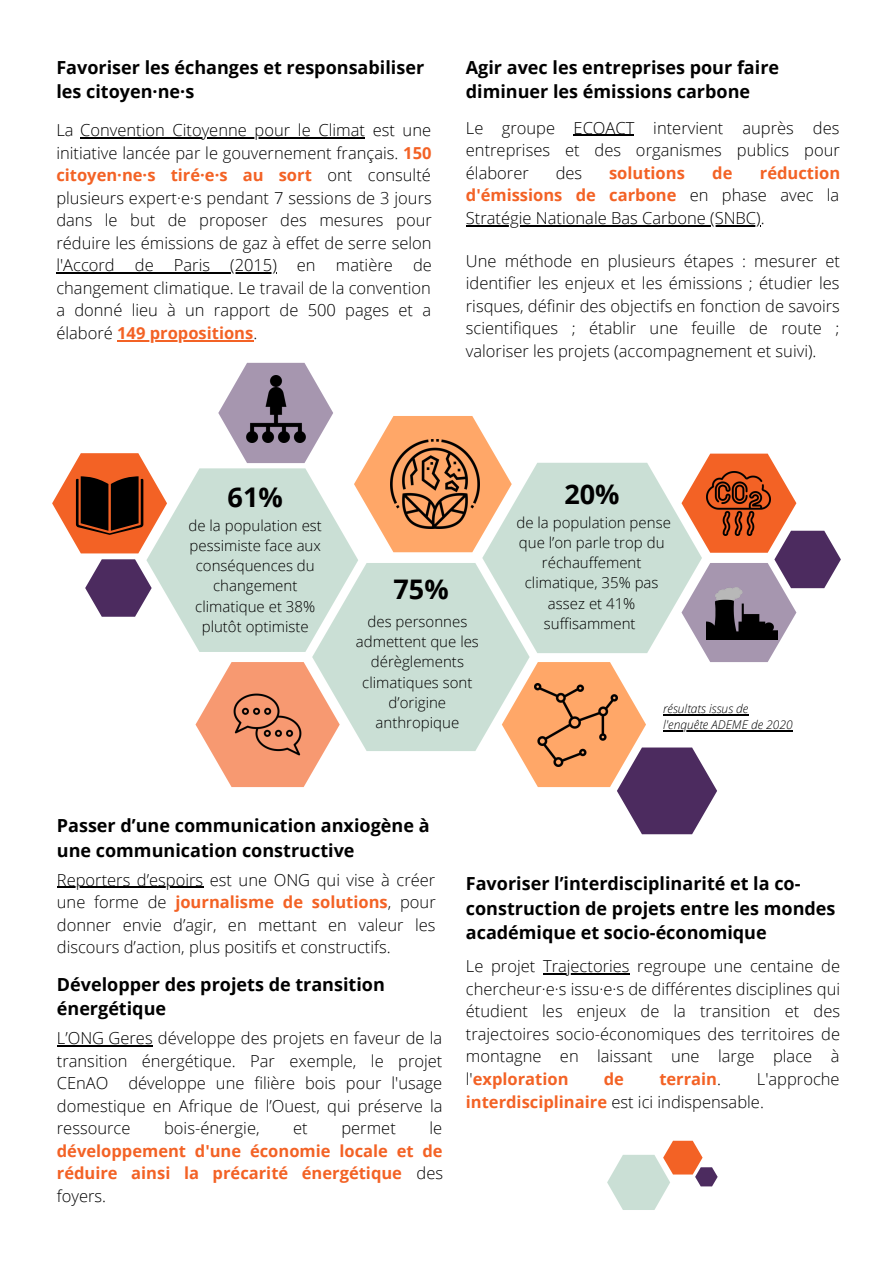
<style>
.page{position:relative;width:894px;height:1264px;background:#fff}
.page>*{position:absolute;margin:0;border:0;box-sizing:border-box;transform-origin:0 0}
.t1{font:700 27.15px "Open Sans";color:#000}
.t2{font:700 27px "Open Sans";color:#000}
.t3{font:700 18px/24.8px "Open Sans";color:#000}
.t4{font:300 16.5px/22.5px "Open Sans";color:#000;text-align:justify}
.t5{font:700 16.5px/22.5px "Open Sans";color:#f36225;text-align:justify}
.t6{font:300 15px/20.2px "Open Sans";color:#000;text-align:center}
.t7{font:italic 300 12px "Open Sans";color:#000}
.s1{font-weight:700;color:#f36225}
.s2{font-weight:300;color:#000}
</style>
<div class="page">
<hr style="left:80px;top:137px;width:285px;height:1px;background:#000">
<hr style="left:56px;top:272px;width:221px;height:1px;background:#000">
<hr style="left:117px;top:340px;width:136px;height:1px;background:#f36225">
<hr style="left:543px;top:973px;width:86px;height:1px;background:#000">
<hr style="left:573px;top:135px;width:61px;height:1px;background:#000">
<hr style="left:465px;top:225px;width:295px;height:1px;background:#000">
<hr style="left:57px;top:1045px;width:96px;height:1px;background:#000">
<hr style="left:57px;top:886px;width:146px;height:1px;background:#000">
<svg style="left:52px;top:363px;width:788px;height:471px"></svg>
<svg style="left:607px;top:1140px;width:110px;height:69px"></svg>
<hr style="left:663px;top:714px;width:85px;height:1px;background:#000">
<hr style="left:663px;top:730px;width:129px;height:1px;background:#000">
<p class="t3" style="left:56px;top:54px;width:369px">Favoriser les échanges et responsabiliser les citoyen·ne·s</p>
<p class="t4" style="left:56px;top:118px;width:377px">La Convention Citoyenne pour le Climat est une initiative lancée par le gouvernement français. <span class="s1">150 citoyen·ne·s tiré·e·s au sort</span> ont consulté plusieurs expert·e·s pendant 7 sessions de 3 jours dans le but de proposer des mesures pour réduire les émissions de gaz à effet de serre selon l'Accord de Paris (2015) en matière de changement climatique. Le travail de la convention a donné lieu à un rapport de 500 pages et a élaboré <span class="s1">149 propositions</span>.</p>
<p class="t3" style="left:465px;top:54px;width:315px">Agir avec les entreprises pour faire diminuer les émissions carbone</p>
<p class="t4" style="left:465px;top:116px;width:375px">Le groupe ECOACT intervient auprès des entreprises et des organismes publics pour élaborer</p>
<p class="t4" style="left:465px;top:161px;width:376px;text-indent:294px"><span class="s1">réduction d'émissions de carbone</span> en phase avec la Stratégie Nationale Bas Carbone (SNBC).</p>
<p class="t4" style="left:465px;top:249px;width:375px">Une méthode en plusieurs étapes : mesurer et identifier les enjeux et les émissions ; étudier les risques, définir des objectifs en fonction de savoirs scientifiques ; établir une feuille de route ; valoriser les projets (accompagnement et suivi).</p>
<p class="t4" style="left:555px;top:161px;width:28px">des</p>
<p class="t5" style="left:609px;top:161px;width:77px">solutions</p>
<p class="t5" style="left:712px;top:161px;width:22px">de</p>
<p class="t1" style="left:227px;top:478px;width:57px">61%</p>
<p class="t2" style="left:564px;top:475px;width:57px">20%</p>
<p class="t6" style="left:516px;top:511px;width:156px">de la population pense que l’on parle trop du réchauffement climatique, 35% pas assez et 41% suffisamment</p>
<p class="t6" style="left:188px;top:514px;width:135px">de la population est pessimiste face aux conséquences du changement climatique et 38% plutôt optimiste</p>
<p class="t2" style="left:393px;top:570px;width:57px">75%</p>
<p class="t6" style="left:356px;top:611px;width:124px">des personnes admettent que les dérèglements climatiques sont d’origine anthropique</p>
<p class="t7" style="left:663px;top:700px;width:87px">résultats issus de</p>
<p class="t7" style="left:663px;top:716px;width:131px">l'enquête ADEME de 2020</p>
<p class="t3" style="left:57px;top:812px;width:374px">Passer d’une communication anxiogène à une communication constructive</p>
<p class="t4" style="left:57px;top:867px;width:380px">Reporters d’espoirs est une ONG qui vise à créer une forme de <span class="s1">journalisme de solutions</span>, pour donner envie d’agir, en mettant en valeur les discours d’action, plus positifs et constructifs.</p>
<p class="t3" style="left:57px;top:971px;width:329px">Développer des projets de transition énergétique</p>
<p class="t4" style="left:57px;top:1026px;width:387px">L’ONG Geres développe des projets en faveur de la transition énergétique. Par exemple, le projet CEnAO développe une filière bois pour l'usage domestique en Afrique de l’Ouest, qui préserve la ressource</p>
<p class="t4" style="left:164px;top:1116px;width:97px">bois-énergie,</p>
<p class="t4" style="left:293px;top:1116px;width:16px">et</p>
<p class="t4" style="left:341px;top:1116px;width:56px">permet</p>
<p class="t5" style="left:57px;top:1116px;width:387px;text-indent:372px"><span class="s2">le </span>développement d'une économie locale et de réduire ainsi la précarité énergétique <span class="s2">des foyers.</span></p>
<p class="t3" style="left:465px;top:870px;width:371px">Favoriser l’interdisciplinarité et la co&shy;construction de projets entre les mondes académique et socio-économique</p>
<p class="t4" style="left:465px;top:954px;width:376px">Le projet Trajectories regroupe une centaine de chercheur·e·s issu·e·s de différentes disciplines qui étudient les enjeux de la transition et des trajectoires socio-économiques des territoires de montagne en laissant une large place à l'<span class="s1">exploration</span></p>
<p class="t4" style="left:465px;top:1067px;width:375px;text-indent:291px">L'approche <span class="s1">interdisciplinaire</span> est ici indispensable.</p>
<p class="t5" style="left:603px;top:1067px;width:22px">de</p>
<p class="t5" style="left:659px;top:1067px;width:63px">terrain<span class="s2">.</span></p>
</div>
